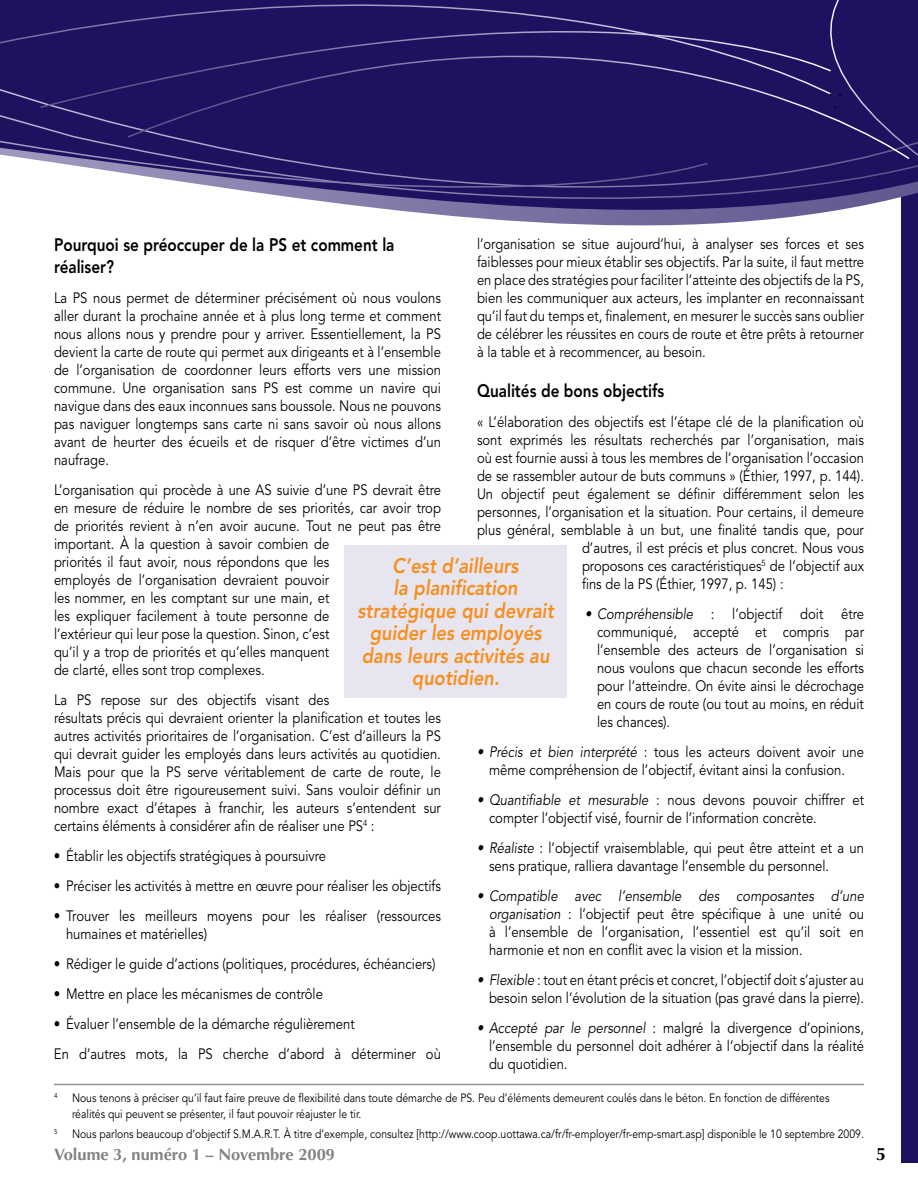
<style>
.page{position:relative;width:918px;height:1188px;background:#fff}
.page>*{position:absolute;margin:0;border:0;box-sizing:border-box;transform-origin:0 0}
.t1{font:italic 800 21px/22.5px "Avenir LT Std";color:#f78f1e;text-align:center;scale:.87 1}
.t2{font:800 18px/22.5px "Avenir LT Std";color:#000;scale:.85 1}
.t3{font:700 18px "Optima LT Std";color:#000}
.t4{font:700 16.5px "Optima LT Std";color:#808285}
.t5{font:15px/18px "Avenir LT Std";color:#000;scale:.87 1}
.t6{font:12px/16.5px "Avenir LT Std";color:#000;scale:.87 1}
.s1{font-style:italic}
</style>
<div class="page">
<div style="left:902px;top:0;width:16px;height:1162px;background:#1d1160"></div>
<svg style="left:709px;top:163px;width:209px;height:148px"></svg>
<div style="left:709px;top:0;width:209px;height:163px;background:#1d1160"></div>
<div style="left:709px;top:0;width:123px;height:109px;background:#1d1160"></div>
<svg style="left:0;top:0;width:709px;height:226px;background:#403679"></svg>
<hr style="left:54px;top:1084px;width:810px;height:1px;background:#939598">
<div style="left:344px;top:545px;width:223px;height:152px;background:#e7e6f0"></div>
<p class="t5" style="left:477px;top:235px;width:446px;text-align:justify">l’organisation se situe aujourd’hui, à analyser ses forces et ses faiblesses pour mieux établir ses objectifs. Par la suite, il faut mettre en place des stratégies pour faciliter l’atteinte des objectifs de la PS, bien les communiquer aux acteurs, les implanter en reconnaissant qu’il faut du temps et, finalement, en mesurer le succès sans oublier de célébrer les réussites en cours de route et être prêts à retourner à la table et à recommencer, au besoin.</p>
<p class="t2" style="left:477px;top:380px;width:222px">Qualités de bons objectifs</p>
<p class="t5" style="left:477px;top:413px;width:446px">« L’élaboration des objectifs est l’étape clé de la planification où</p>
<p class="t5" style="left:477px;top:431px;width:446px">sont exprimés les résultats recherchés par l’organisation, mais</p>
<p class="t5" style="left:477px;top:449px;width:446px">où est fournie aussi à tous les membres de l’organisation l’occasion</p>
<p class="t5" style="left:477px;top:467px;width:446px">de se rassembler autour de buts communs » (Éthier, 1997, p. 144).</p>
<p class="t5" style="left:477px;top:485px;width:446px">Un objectif peut également se définir différemment selon les</p>
<p class="t5" style="left:477px;top:503px;width:446px">personnes, l’organisation et la situation. Pour certains, il demeure</p>
<p class="t5" style="left:477px;top:521px;width:446px">plus général, semblable à un but, une finalité tandis que, pour</p>
<p class="t5" style="left:582px;top:539px;width:326px">d’autres, il est précis et plus concret. Nous vous</p>
<p class="t5" style="left:582px;top:557px;width:326px">proposons ces caractéristiques<sup>5</sup> de l’objectif aux</p>
<p class="t5" style="left:582px;top:575px;width:233px">fins de la PS (Éthier, 1997, p. 145) :</p>
<p class="t5" style="left:597px;top:605px;width:308px;text-align:justify;text-indent:-12px"><span class="s1">• Compréhensible</span> : l’objectif doit être communiqué, accepté et compris par l’ensemble des acteurs de l’organisation si nous voulons que chacun seconde les efforts pour l’atteindre. On évite ainsi le décrochage en cours de route (ou tout au moins, en réduit les chances).</p>
<p class="t5" style="left:477px;top:743px;width:446px;text-align:center"><span class="s1">• Précis et bien interprété</span> : tous les acteurs doivent avoir une même compréhension de l’objectif, évitant ainsi la confusion.</p>
<p class="t5" style="left:489px;top:791px;width:433px;text-indent:-12px"><span class="s1">• Quantifiable et mesurable</span> : nous devons pouvoir chiffrer et compter l’objectif visé, fournir de l’information concrète.</p>
<p class="t5" style="left:489px;top:839px;width:433px;text-indent:-12px"><span class="s1">• Réaliste</span> : l’objectif vraisemblable, qui peut être atteint et a un sens pratique, ralliera davantage l’ensemble du personnel.</p>
<p class="t5" style="left:489px;top:887px;width:433px;text-align:justify;text-indent:-12px"><span class="s1">• Compatible avec l’ensemble des composantes d’une organisation</span> : l’objectif peut être spécifique à une unité ou à l’ensemble de l’organisation, l’essentiel est qu’il soit en harmonie et non en conflit avec la vision et la mission.</p>
<p class="t5" style="left:477px;top:971px;width:446px;text-align:right"><span class="s1">• Flexible</span> : tout en étant précis et concret, l’objectif doit s’ajuster au besoin selon l’évolution de la situation (pas gravé dans la pierre).</p>
<p class="t5" style="left:489px;top:1019px;width:433px;text-align:justify;text-indent:-12px"><span class="s1">• Accepté par le personnel</span> : malgré la divergence d’opinions, l’ensemble du personnel doit adhérer à l’objectif dans la réalité du quotidien.</p>
<p class="t6" style="left:72px;top:1090px;width:872px;text-indent:-18px"><sup>4</sup> Nous tenons à préciser qu’il faut faire preuve de flexibilité dans toute démarche de PS. Peu d’éléments demeurent coulés dans le béton. En fonction de différentes réalités qui peuvent se présenter, il faut pouvoir réajuster le tir.</p>
<p class="t6" style="left:54px;top:1126px;width:932px"><sup>5</sup> Nous parlons beaucoup d’objectif S.M.A.R.T. À titre d’exemple, consultez [http://www.coop.uottawa.ca/fr/fr-employer/fr-emp-smart.asp] disponible le 10 septembre 2009.</p>
<p class="t2" style="left:54px;top:233px;width:402px">Pourquoi se préoccuper de la PS et comment la réaliser?</p>
<p class="t5" style="left:54px;top:290px;width:446px;text-align:justify">La PS nous permet de déterminer précisément où nous voulons aller durant la prochaine année et à plus long terme et comment nous allons nous y prendre pour y arriver. Essentiellement, la PS devient la carte de route qui permet aux dirigeants et à l’ensemble de l’organisation de coordonner leurs efforts vers une mission commune. Une organisation sans PS est comme un navire qui navigue dans des eaux inconnues sans boussole. Nous ne pouvons pas naviguer longtemps sans carte ni sans savoir où nous allons avant de heurter des écueils et de risquer d’être victimes d’un naufrage.</p>
<p class="t5" style="left:54px;top:482px;width:446px">L’organisation qui procède à une AS suivie d’une PS devrait être en mesure de réduire le nombre de ses priorités, car avoir trop de priorités revient à n’en avoir aucune. Tout ne peut pas être important. À la question à savoir combien de<br>priorités il faut avoir, nous répondons que les<br>employés de l’organisation devraient pouvoir<br>les nommer, en les comptant sur une main, et<br>les expliquer facilement à toute personne de<br>l’extérieur qui leur pose la question. Sinon, c’est<br>qu’il y a trop de priorités et qu’elles manquent<br>de clarté, elles sont trop complexes.</p>
<p class="t5" style="left:54px;top:692px;width:446px">La PS repose sur des objectifs visant des<br>résultats précis qui devraient orienter la planification et toutes les autres activités prioritaires de l’organisation. C’est d’ailleurs la PS qui devrait guider les employés dans leurs activités au quotidien.<br>Mais pour que la PS serve véritablement de carte de route, le processus doit être rigoureusement suivi. Sans vouloir définir un nombre exact d’étapes à franchir, les auteurs s’entendent sur certains éléments à considérer afin de réaliser une PS<sup>4</sup> :</p>
<p class="t5" style="left:54px;top:848px;width:314px">• Établir les objectifs stratégiques à poursuivre</p>
<p class="t5" style="left:54px;top:878px;width:446px">• Préciser les activités à mettre en œuvre pour réaliser les objectifs</p>
<p class="t5" style="left:66px;top:908px;width:432px;text-indent:-12px">• Trouver les meilleurs moyens pour les réaliser (ressources humaines et matérielles)</p>
<p class="t5" style="left:54px;top:956px;width:440px">• Rédiger le guide d’actions (politiques, procédures, échéanciers)</p>
<p class="t5" style="left:54px;top:986px;width:311px">• Mettre en place les mécanismes de contrôle</p>
<p class="t5" style="left:54px;top:1010px;width:446px;line-height:30px">• Évaluer l’ensemble de la démarche régulièrement<br>En d’autres mots, la PS cherche d’abord à déterminer où</p>
<h1 class="t1" style="left:358px;top:555px;width:227px">C’est d’ailleurs<br>la planification stratégique qui devrait guider les employés dans leurs activités au quotidien.</h1>
<p class="t4" style="left:54px;top:1144px;width:283px">Volume 3, numéro 1 – Novembre 2009</p>
<p class="t3" style="left:876px;top:1143px;width:12px">5</p>
</div>
